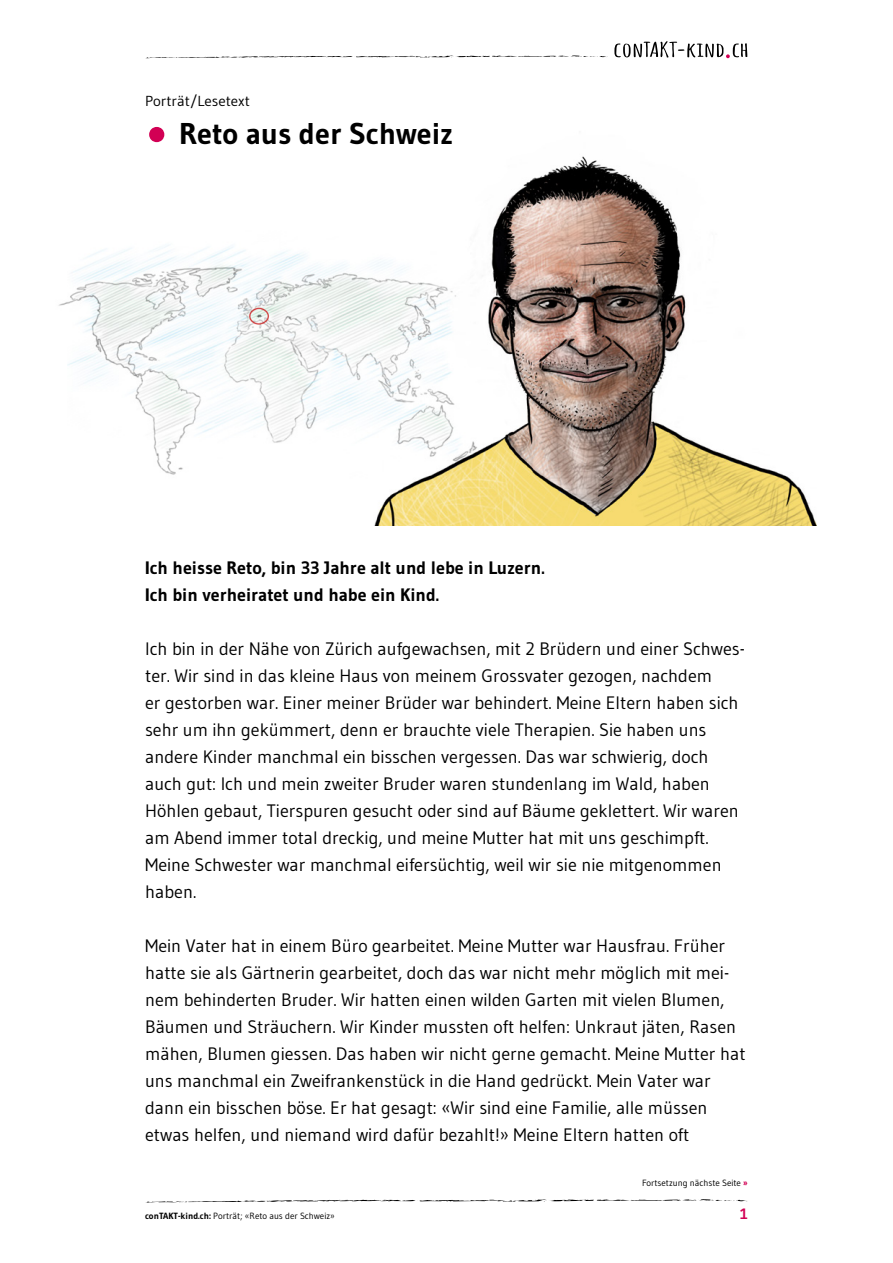
<style>
.page{position:relative;width:893px;height:1263px;background:#fff}
.page>*{position:absolute;margin:0;border:0;box-sizing:border-box;transform-origin:0 0}
.t1{font:700 30px "Gudea";color:#000}
.t2{font:18px/27px "Gudea";color:#000}
.t3{font:700 18px/27px "Gudea";color:#000}
.t4{font:700 15px "Gudea";color:#d20054}
.t5{font:14.55px "Gudea";color:#000}
.t6{font:9px "Gudea";color:#000}
.s1{font-size:51px;color:#d20054}
.s2{font-weight:700;color:#d20054}
.s3{font-weight:700}
</style>
<div class="page">
<svg style="left:146px;top:55px;width:462px;height:3px"></svg>
<svg style="left:145px;top:1199px;width:603px;height:4px"></svg>
<svg style="left:614px;top:41px;width:133px;height:17px"></svg>
<img style="left:374px;top:156px;width:442px;height:370px">
<img style="left:58px;top:191px;width:423px;height:327px">
<p class="t5" style="left:145px;top:92px;width:106px">Porträt/Lesetext</p>
<h1 class="t1" style="left:145px;top:115px;width:309px"><span class="s1">•</span> Reto aus der Schweiz</h1>
<p class="t3" style="left:145px;top:554px;width:401px">Ich heisse Reto, bin 33 Jahre alt und lebe in Luzern.<br>Ich bin verheiratet und habe ein Kind.</p>
<p class="t2" style="left:145px;top:635px;width:601px">Ich bin in der Nähe von Zürich aufgewachsen, mit 2 Brüdern und einer Schwes&shy;ter. Wir sind in das kleine Haus von meinem Grossvater gezogen, nachdem<br>er gestorben war. Einer meiner Brüder war behindert. Meine Eltern haben sich sehr um ihn gekümmert, denn er brauchte viele Therapien. Sie haben uns andere Kinder manchmal ein bisschen vergessen. Das war schwierig, doch auch gut: Ich und mein zweiter Bruder waren stundenlang im Wald, haben Höhlen gebaut, Tierspuren gesucht oder sind auf Bäume geklettert. Wir waren am Abend immer total dreckig, und meine Mutter hat mit uns geschimpft.<br>Meine Schwester war manchmal eifersüchtig, weil wir sie nie mitgenommen haben.</p>
<p class="t2" style="left:145px;top:932px;width:602px">Mein Vater hat in einem Büro gearbeitet. Meine Mutter war Hausfrau. Früher hatte sie als Gärtnerin gearbeitet, doch das war nicht mehr möglich mit mei&shy;nem behinderten Bruder. Wir hatten einen wilden Garten mit vielen Blumen, Bäumen und Sträuchern. Wir Kinder mussten oft helfen: Unkraut jäten, Rasen mähen, Blumen giessen. Das haben wir nicht gerne gemacht. Meine Mutter hat uns manchmal ein Zweifrankenstück in die Hand gedrückt. Mein Vater war dann ein bisschen böse. Er hat gesagt: «Wir sind eine Familie, alle müssen etwas helfen, und niemand wird dafür bezahlt!» Meine Eltern hatten oft</p>
<p class="t6" style="left:642px;top:1177px;width:107px">Fortsetzung nächste Seite <span class="s2">»</span></p>
<p class="t6" style="left:145px;top:1210px;width:191px"><span class="s3">conTAKT-kind.ch:</span> Porträt; «Reto aus der Schweiz»</p>
<p class="t4" style="left:740px;top:1204px;width:9px">1</p>
</div>
